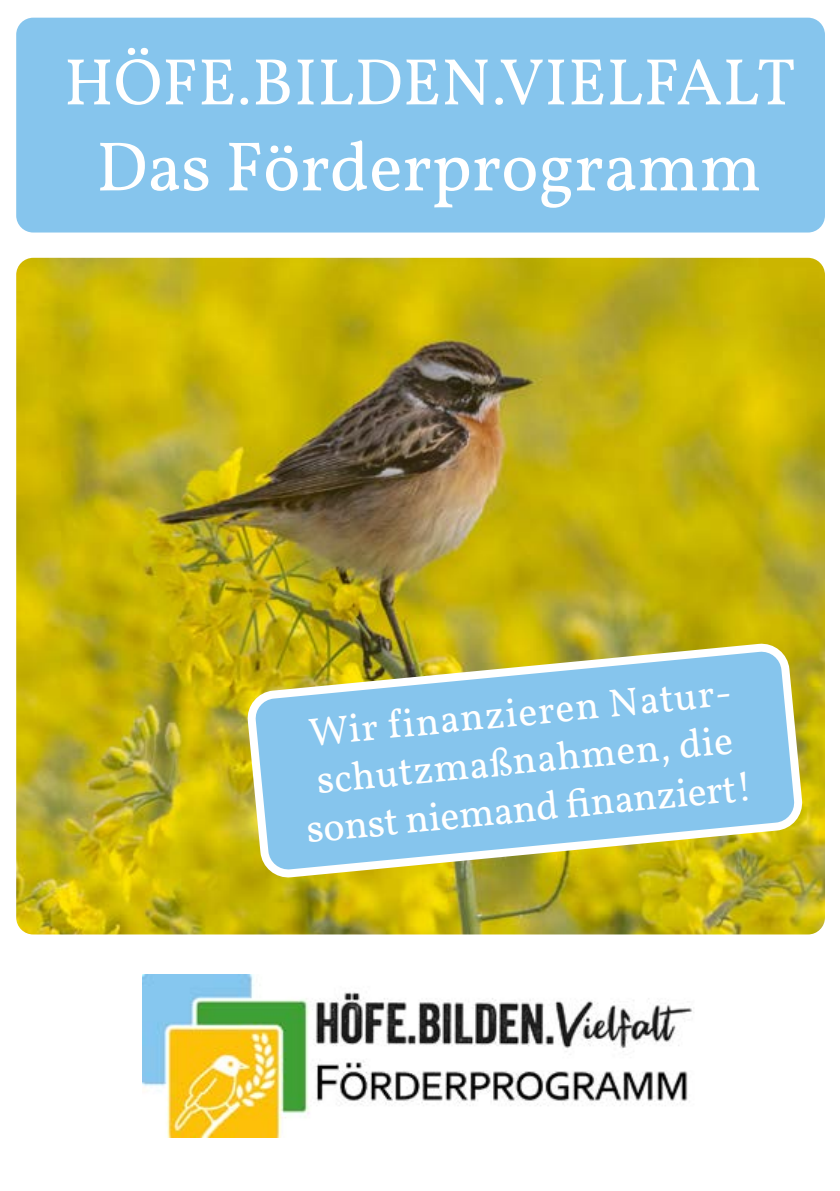
<style>
.page{position:relative;width:840px;height:1191px;background:#fff}
.page>*{position:absolute;margin:0;border:0;box-sizing:border-box;transform-origin:0 0}
.t1{font:70px "Vollkorn";color:#fff}
.t2{font:66px "Vollkorn";color:#fff}
.t3{font:40px/48px "Vollkorn";color:#fff;text-align:center}
</style>
<div class="page">
<img style="left:142px;top:974px;width:552px;height:163px">
<div style="left:16px;top:18px;width:808px;height:214px;background:#86c5ed;border-radius:17px"></div>
<img style="left:16px;top:258px;width:808px;height:676px">
<svg style="left:250px;top:646px;width:548px;height:228px;background:#9ac5c5"></svg>
<h2 class="t2" style="left:64px;top:42px;width:732px">HÖFE.BILDEN.VIELFALT</h2>
<h1 class="t1" style="left:96px;top:125px;width:666px">Das Förderprogramm</h1>
<p class="t3" style="left:296px;top:708px;width:449px;rotate:-5deg">Wir finanzieren Natur&shy;schutzmaßnahmen, die sonst niemand fi nanziert!</p>
</div>
